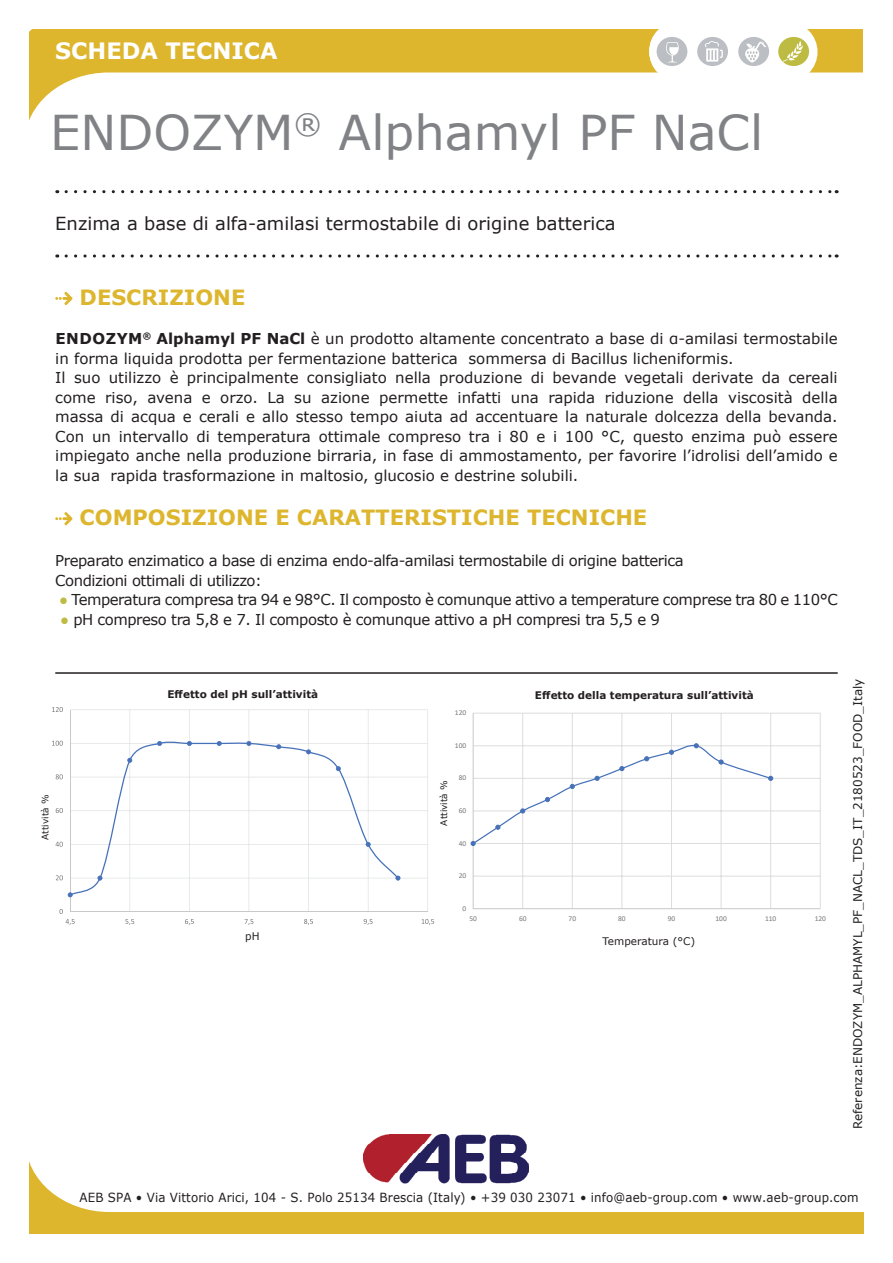
<style>
.page{position:relative;width:893px;height:1263px;background:#fff}
.page>*{position:absolute;margin:0;border:0;box-sizing:border-box;transform-origin:0 0}
.t1{font:48px "Verdana";color:#808285}
.t2{font:700 22.5px "Verdana";color:#fff}
.t3{font:700 21px "Verdana";color:#ddb62e}
.t4{font:18px "Verdana";color:#231f20}
.t5{font:15px/19.5px "Verdana";color:#231f20}
.t6{font:15px/19.5px "Verdana";letter-spacing:-.03em;color:#231f20}
.t7{font:12.6px "Verdana";letter-spacing:.01em;color:#231f20;scale:.94 1}
.t8{font:12px "Verdana";color:#231f20}
.t9{font:700 10.5px "Verdana";color:#231f20}
.t10{font:10.5px "Verdana";color:#231f20}
.t11{font:9px "Verdana";color:#231f20}
.t12{font:7.5px "Calibri";color:#76787b}
.s1{font-weight:700}
.s2{color:#bebb42}
</style>
<div class="page">
<svg style="left:30px;top:1161px;width:834px;height:72px"></svg>
<svg style="left:29px;top:30px;width:834px;height:91px"></svg>
<img style="left:364px;top:1134px;width:164px;height:49px">
<div style="left:649px;top:21px;width:167px;height:61px;background:#fff;border-radius:30px"></div>
<div style="left:778px;top:37px;width:31px;height:29px;background:#bebb43;border-radius:50%"></div>
<svg style="left:783px;top:41px;width:20px;height:21px"></svg>
<div style="left:738px;top:37px;width:31px;height:29px;background:#bbbec2;border-radius:50%"></div>
<div style="left:657px;top:37px;width:30px;height:29px;background:#bbbec2;border-radius:50%"></div>
<div style="left:697px;top:37px;width:31px;height:29px;background:#bbbec2;border-radius:50%"></div>
<svg style="left:705px;top:41px;width:18px;height:21px"></svg>
<svg style="left:666px;top:42px;width:13px;height:20px"></svg>
<svg style="left:745px;top:42px;width:22px;height:21px"></svg>
<hr style="left:473px;top:713px;width:347px;height:1px;background:#dcdddf">
<hr style="left:473px;top:745px;width:347px;height:1px;background:#dcdddf">
<hr style="left:473px;top:778px;width:347px;height:1px;background:#dcdddf">
<hr style="left:473px;top:811px;width:347px;height:1px;background:#dcdddf">
<hr style="left:473px;top:843px;width:347px;height:1px;background:#dcdddf">
<hr style="left:473px;top:876px;width:347px;height:1px;background:#dcdddf">
<hr style="left:820px;top:713px;width:1px;height:196px;background:#dcdddf">
<hr style="left:770px;top:713px;width:1px;height:196px;background:#dcdddf">
<hr style="left:721px;top:713px;width:1px;height:196px;background:#dcdddf">
<hr style="left:671px;top:713px;width:1px;height:196px;background:#dcdddf">
<hr style="left:622px;top:713px;width:1px;height:196px;background:#dcdddf">
<hr style="left:572px;top:713px;width:1px;height:196px;background:#dcdddf">
<hr style="left:522px;top:713px;width:1px;height:196px;background:#dcdddf">
<hr style="left:473px;top:713px;width:1px;height:196px;background:#c7c8ca">
<hr style="left:473px;top:908px;width:347px;height:1px;background:#c7c8ca">
<svg style="left:471px;top:743px;width:302px;height:103px"></svg>
<hr style="left:70px;top:878px;width:358px;height:1px;background:#dcdddf">
<hr style="left:70px;top:844px;width:358px;height:1px;background:#dcdddf">
<hr style="left:70px;top:810px;width:358px;height:1px;background:#dcdddf">
<hr style="left:70px;top:777px;width:358px;height:1px;background:#dcdddf">
<hr style="left:70px;top:743px;width:358px;height:1px;background:#dcdddf">
<hr style="left:70px;top:709px;width:358px;height:1px;background:#dcdddf">
<hr style="left:427px;top:710px;width:1px;height:202px;background:#dcdddf">
<hr style="left:368px;top:710px;width:1px;height:202px;background:#dcdddf">
<hr style="left:308px;top:710px;width:1px;height:202px;background:#dcdddf">
<hr style="left:249px;top:710px;width:1px;height:202px;background:#dcdddf">
<hr style="left:189px;top:710px;width:1px;height:202px;background:#dcdddf">
<hr style="left:129px;top:710px;width:1px;height:202px;background:#dcdddf">
<hr style="left:70px;top:710px;width:1px;height:202px;background:#c7c8ca">
<hr style="left:70px;top:911px;width:358px;height:1px;background:#c7c8ca">
<svg style="left:71px;top:741px;width:328px;height:154px"></svg>
<svg style="left:68px;top:892px;width:5px;height:5px"></svg>
<svg style="left:98px;top:876px;width:4px;height:4px"></svg>
<svg style="left:127px;top:758px;width:5px;height:5px"></svg>
<svg style="left:157px;top:741px;width:5px;height:5px"></svg>
<svg style="left:187px;top:741px;width:5px;height:5px"></svg>
<svg style="left:217px;top:741px;width:5px;height:5px"></svg>
<svg style="left:246px;top:741px;width:5px;height:5px"></svg>
<svg style="left:276px;top:744px;width:5px;height:5px"></svg>
<svg style="left:306px;top:749px;width:5px;height:5px"></svg>
<svg style="left:336px;top:766px;width:5px;height:5px"></svg>
<svg style="left:366px;top:842px;width:5px;height:5px"></svg>
<svg style="left:395px;top:876px;width:5px;height:4px"></svg>
<svg style="left:56px;top:875px;width:7px;height:5px"></svg>
<svg style="left:56px;top:842px;width:7px;height:5px"></svg>
<svg style="left:56px;top:808px;width:7px;height:5px"></svg>
<svg style="left:56px;top:774px;width:7px;height:5px"></svg>
<svg style="left:52px;top:741px;width:11px;height:5px"></svg>
<svg style="left:52px;top:707px;width:11px;height:5px"></svg>
<svg style="left:59px;top:909px;width:16px;height:16px"></svg>
<svg style="left:125px;top:919px;width:9px;height:6px"></svg>
<svg style="left:185px;top:919px;width:9px;height:6px"></svg>
<svg style="left:245px;top:919px;width:8px;height:6px"></svg>
<svg style="left:304px;top:919px;width:9px;height:6px"></svg>
<svg style="left:364px;top:919px;width:9px;height:6px"></svg>
<svg style="left:422px;top:919px;width:12px;height:6px"></svg>
<svg style="left:55px;top:292px;width:17px;height:13px"></svg>
<svg style="left:55px;top:512px;width:17px;height:13px"></svg>
<svg style="left:66px;top:190px;width:771px;height:3px"></svg>
<svg style="left:66px;top:254px;width:771px;height:4px"></svg>
<hr style="left:55px;top:672px;width:783px;height:2px;background:#231f20">
<h2 class="t2" style="left:55px;top:35px;width:224px">SCHEDA TECNICA</h2>
<h1 class="t1" style="left:50px;top:100px;width:714px">ENDOZYM<sup>®</sup> Alphamyl PF NaCl</h1>
<p class="t4" style="left:55px;top:211px;width:562px">Enzima a base di alfa-amilasi termostabile di origine batterica</p>
<h3 class="t3" style="left:80px;top:282px;width:167px">DESCRIZIONE</h3>
<p class="t5" style="left:55px;top:329px;width:784px"><span class="s1">ENDOZYM</span><sup>®</sup> <span class="s1">Alphamyl PF NaCl</span> è un prodotto altamente concentrato a base di α-amilasi termostabile in forma liquida prodotta per fermentazione batterica sommersa di Bacillus licheniformis.<br>Il suo utilizzo è principalmente consigliato nella produzione di bevande vegetali derivate da cereali come riso, avena e orzo. La su azione permette infatti una rapida riduzione della viscosità della massa di acqua e cerali e allo stesso tempo aiuta ad accentuare la naturale dolcezza della bevanda.<br>Con un intervallo di temperatura ottimale compreso tra i 80 e i 100 °C, questo enzima può essere impiegato anche nella produzione birraria, in fase di ammostamento, per favorire l’idrolisi dell’amido e la sua rapida trasformazione in maltosio, glucosio e destrine solubili.</p>
<h3 class="t3" style="left:80px;top:503px;width:569px">COMPOSIZIONE E CARATTERISTICHE TECNICHE</h3>
<p class="t6" style="left:55px;top:551px;width:630px">Preparato enzimatico a base di enzima endo-alfa-amilasi termostabile di origine batterica<br>Condizioni ottimali di utilizzo:</p>
<p class="t6" style="left:59px;top:590px;width:780px"><span class="s2">●</span> Temperatura compresa tra 94 e 98°C. Il composto è comunque attivo a temperature comprese tra 80 e 110°C</p>
<p class="t6" style="left:60px;top:609px;width:601px"><span class="s2">●</span> pH compreso tra 5,8 e 7. Il composto è comunque attivo a pH compresi tra 5,5 e 9</p>
<p class="t11" style="left:39px;top:840px;width:47px;rotate:-90deg">Attività %</p>
<p class="t9" style="left:167px;top:686px;width:152px">Effetto del pH sull’attività</p>
<p class="t10" style="left:245px;top:929px;width:16px">pH</p>
<p class="t12" style="left:455px;top:707px;width:13px">120</p>
<p class="t9" style="left:535px;top:688px;width:220px">Effetto della temperatura sull’attività</p>
<p class="t12" style="left:455px;top:740px;width:13px">100</p>
<p class="t11" style="left:438px;top:825px;width:47px;rotate:-90deg">Attività %</p>
<p class="t12" style="left:459px;top:773px;width:9px">80</p>
<p class="t12" style="left:459px;top:805px;width:9px">60</p>
<p class="t12" style="left:459px;top:838px;width:9px">40</p>
<p class="t12" style="left:459px;top:870px;width:9px">20</p>
<p class="t12" style="left:462px;top:903px;width:5px">0</p>
<p class="t12" style="left:469px;top:913px;width:9px">50</p>
<p class="t12" style="left:519px;top:913px;width:9px">60</p>
<p class="t12" style="left:569px;top:913px;width:9px">70</p>
<p class="t12" style="left:618px;top:913px;width:9px">80</p>
<p class="t12" style="left:668px;top:913px;width:9px">90</p>
<p class="t12" style="left:715px;top:913px;width:13px">100</p>
<p class="t12" style="left:765px;top:913px;width:13px">110</p>
<p class="t12" style="left:815px;top:913px;width:13px">120</p>
<p class="t10" style="left:603px;top:934px;width:94px">Temperatura (°C)</p>
<p class="t8" style="left:850px;top:1129px;width:452px;rotate:-90deg">Referenza:ENDOZYM_ALPHAMYL_PF_NACL_TDS_IT_2180523_FOOD_Italy</p>
<p class="t7" style="left:80px;top:1189px;width:830px">AEB SPA • Via Vittorio Arici, 104 - S. Polo 25134 Brescia (Italy) • +39 030 23071 • info@aeb-group.com • www.aeb-group.com</p>
</div>
